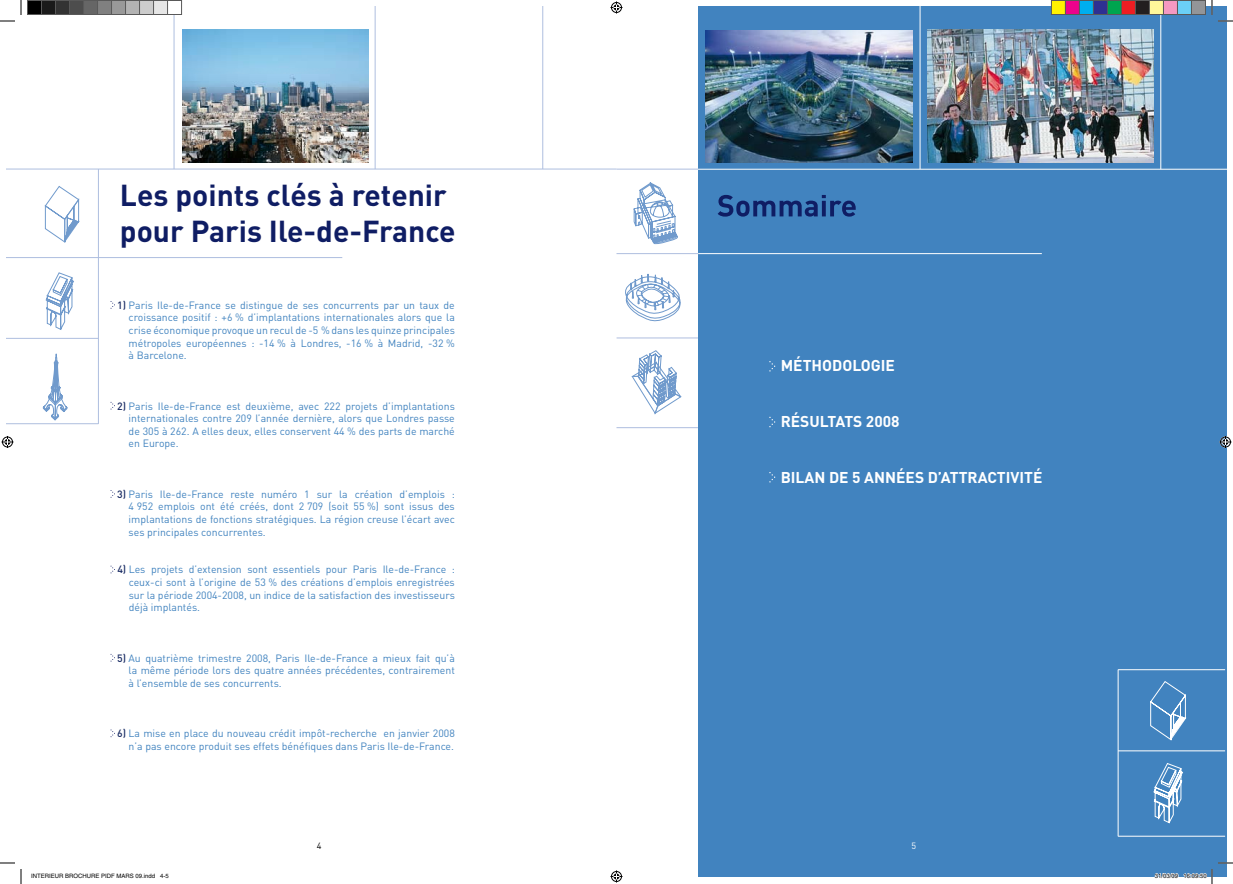
<style>
.page{position:relative;width:1233px;height:884px;background:#fff}
.page>*{position:absolute;margin:0;border:0;box-sizing:border-box;transform-origin:0 0}
.t1{font:700 29.9px/35.9px "DIN";color:#0f1d64}
.t2{font:700 15.5px "DIN";color:#fff}
.t3{font:10.5px/12.6px "DIN";color:#4183bf;text-align:justify}
.t4{font:9px "DIN";color:#000}
.t5{font:9px "DIN";color:#fff}
.t6{font:6px "Helvetica";color:#000}
.s1{font-weight:500;color:#1a2c64}
</style>
<div class="page">
<hr style="left:616px;top:169px;width:93px;height:1px;background:#aebedf">
<hr style="left:616px;top:427px;width:82px;height:1px;background:#aebedf">
<hr style="left:616px;top:253px;width:82px;height:1px;background:#aebedf">
<div style="left:698px;top:7px;width:528px;height:870px;background:#4183bf"></div>
<hr style="left:616px;top:338px;width:82px;height:1px;background:#aebedf">
<hr style="left:1118px;top:669px;width:107px;height:1px;background:#fff">
<hr style="left:1118px;top:751px;width:107px;height:1px;background:#fff">
<hr style="left:1118px;top:836px;width:107px;height:1px;background:#fff">
<hr style="left:1118px;top:670px;width:1px;height:166px;background:#fff">
<svg style="left:1150px;top:681px;width:35px;height:60px"></svg>
<svg style="left:1153px;top:763px;width:29px;height:60px"></svg>
<hr style="left:920px;top:7px;width:1px;height:162px;background:#fff">
<hr style="left:1160px;top:7px;width:1px;height:162px;background:#fff">
<hr style="left:698px;top:169px;width:528px;height:1px;background:#fff">
<hr style="left:698px;top:253px;width:343px;height:1px;background:#fff">
<svg style="left:43px;top:186px;width:36px;height:234px"></svg>
<hr style="left:7px;top:169px;width:609px;height:1px;background:#aebedf">
<hr style="left:7px;top:257px;width:335px;height:1px;background:#aebedf">
<hr style="left:7px;top:338px;width:91px;height:1px;background:#aebedf">
<hr style="left:7px;top:423px;width:91px;height:1px;background:#aebedf">
<hr style="left:98px;top:169px;width:1px;height:255px;background:#aebedf">
<hr style="left:174px;top:7px;width:1px;height:162px;background:#aebedf">
<hr style="left:375px;top:7px;width:1px;height:162px;background:#aebedf">
<hr style="left:542px;top:7px;width:1px;height:162px;background:#aebedf">
<svg style="left:111px;top:729px;width:4px;height:8px"></svg>
<img style="left:705px;top:30px;width:207px;height:132px">
<svg style="left:717px;top:195px;width:138px;height:22px"></svg>
<svg style="left:769px;top:361px;width:6px;height:10px"></svg>
<svg style="left:769px;top:417px;width:6px;height:10px"></svg>
<svg style="left:769px;top:472px;width:6px;height:10px"></svg>
<svg style="left:631px;top:350px;width:50px;height:64px"></svg>
<svg style="left:625px;top:183px;width:56px;height:139px"></svg>
<img style="left:927px;top:30px;width:226px;height:132px">
<img style="left:183px;top:30px;width:185px;height:132px">
<svg style="left:1218px;top:20px;width:15px;height:2px"></svg>
<svg style="left:1218px;top:862px;width:15px;height:2px"></svg>
<svg style="left:0;top:0;width:22px;height:22px"></svg>
<svg style="left:0;top:862px;width:22px;height:22px"></svg>
<svg style="left:1211px;top:0;width:1px;height:15px"></svg>
<svg style="left:610px;top:2px;width:12px;height:12px"></svg>
<svg style="left:610px;top:870px;width:12px;height:12px"></svg>
<svg style="left:2px;top:436px;width:12px;height:12px"></svg>
<svg style="left:1219px;top:436px;width:12px;height:12px"></svg>
<div style="left:28px;top:0;width:14px;height:14px;background:#000"></div>
<div style="left:27px;top:0;width:15px;height:15px;border:1px solid #595959"></div>
<div style="left:42px;top:0;width:14px;height:14px;background:#1a1a1a"></div>
<div style="left:41px;top:0;width:15px;height:15px;border:1px solid #595959"></div>
<div style="left:56px;top:0;width:14px;height:14px;background:#333"></div>
<div style="left:55px;top:0;width:15px;height:15px;border:1px solid #595959"></div>
<div style="left:70px;top:0;width:14px;height:14px;background:#4d4d4d"></div>
<div style="left:69px;top:0;width:15px;height:15px;border:1px solid #595959"></div>
<div style="left:84px;top:0;width:14px;height:14px;background:#666"></div>
<div style="left:83px;top:0;width:15px;height:15px;border:1px solid #595959"></div>
<div style="left:98px;top:0;width:14px;height:14px;background:#808080"></div>
<div style="left:97px;top:0;width:15px;height:15px;border:1px solid #595959"></div>
<div style="left:112px;top:0;width:14px;height:14px;background:#999"></div>
<div style="left:111px;top:0;width:15px;height:15px;border:1px solid #595959"></div>
<div style="left:126px;top:0;width:14px;height:14px;background:#b3b3b3"></div>
<div style="left:125px;top:0;width:15px;height:15px;border:1px solid #595959"></div>
<div style="left:140px;top:0;width:14px;height:14px;background:#ccc"></div>
<div style="left:139px;top:0;width:15px;height:15px;border:1px solid #595959"></div>
<div style="left:154px;top:0;width:14px;height:14px;background:#e6e6e6"></div>
<div style="left:153px;top:0;width:15px;height:15px;border:1px solid #595959"></div>
<div style="left:168px;top:0;width:14px;height:14px;background:#fff"></div>
<div style="left:167px;top:0;width:15px;height:15px;border:1px solid #595959"></div>
<div style="left:1051px;top:0;width:14px;height:14px;background:#fff101"></div>
<div style="left:1051px;top:0;width:15px;height:15px;border:1px solid #595959"></div>
<div style="left:1065px;top:0;width:14px;height:14px;background:#ed028c"></div>
<div style="left:1065px;top:0;width:15px;height:15px;border:1px solid #595959"></div>
<div style="left:1079px;top:0;width:14px;height:14px;background:#00aeef"></div>
<div style="left:1079px;top:0;width:15px;height:15px;border:1px solid #595959"></div>
<div style="left:1093px;top:0;width:14px;height:14px;background:#2e3092"></div>
<div style="left:1093px;top:0;width:15px;height:15px;border:1px solid #595959"></div>
<div style="left:1107px;top:0;width:14px;height:14px;background:#00a54f"></div>
<div style="left:1107px;top:0;width:15px;height:15px;border:1px solid #595959"></div>
<div style="left:1121px;top:0;width:14px;height:14px;background:#ee1d23"></div>
<div style="left:1121px;top:0;width:15px;height:15px;border:1px solid #595959"></div>
<div style="left:1135px;top:0;width:14px;height:14px;background:#231f20"></div>
<div style="left:1135px;top:0;width:15px;height:15px;border:1px solid #595959"></div>
<div style="left:1149px;top:0;width:14px;height:14px;background:#fff79a"></div>
<div style="left:1149px;top:0;width:15px;height:15px;border:1px solid #595959"></div>
<div style="left:1163px;top:0;width:14px;height:14px;background:#f499c2"></div>
<div style="left:1163px;top:0;width:15px;height:15px;border:1px solid #595959"></div>
<div style="left:1177px;top:0;width:14px;height:14px;background:#6bcff6"></div>
<div style="left:1177px;top:0;width:15px;height:15px;border:1px solid #595959"></div>
<div style="left:1191px;top:0;width:14px;height:14px;background:#939598"></div>
<div style="left:1191px;top:0;width:15px;height:15px;border:1px solid #595959"></div>
<svg style="left:1154px;top:869px;width:58px;height:15px"></svg>
<h1 class="t1" style="left:120px;top:176px;width:337px">Les points clés à retenir pour Paris Ile-de-France</h1>
<p class="t3" style="left:129px;top:298px;width:328px;text-indent:-11px"><span class="s1">1)</span> Paris Ile-de-France se distingue de ses concurrents par un taux de croissance positif : +6 % d’implantations internationales alors que la crise économique provoque un recul de -5 % dans les quinze principales métropoles européennes : -14 % à Londres, -16 % à Madrid, -32 % à Barcelone.</p>
<p class="t3" style="left:129px;top:399px;width:328px;text-indent:-11px"><span class="s1">2)</span> Paris Ile-de-France est deuxième, avec 222 projets d’implantations internationales contre 209 l’année dernière, alors que Londres passe de 305 à 262. A elles deux, elles conservent 44 % des parts de marché en Europe.</p>
<p class="t3" style="left:129px;top:487px;width:328px;text-indent:-11px"><span class="s1">3)</span> Paris Ile-de-France reste numéro 1 sur la création d’emplois :<br>4 952 emplois ont été créés, dont 2 709 (soit 55 %) sont issus des implantations de fonctions stratégiques. La région creuse l’écart avec ses principales concurrentes.</p>
<p class="t3" style="left:129px;top:563px;width:328px;text-indent:-11px"><span class="s1">4)</span> Les projets d’extension sont essentiels pour Paris Ile-de-France : ceux-ci sont à l’origine de 53 % des créations d’emplois enregistrées sur la période 2004-2008, un indice de la satisfaction des investisseurs déjà implantés.</p>
<p class="t3" style="left:129px;top:651px;width:328px;text-indent:-11px"><span class="s1">5)</span> Au quatrième trimestre 2008, Paris Ile-de-France a mieux fait qu’à la même période lors des quatre années précédentes, contrairement à l’ensemble de ses concurrents.</p>
<p class="t3" style="left:117px;top:727px;width:339px;text-align:right"><span class="s1">6)</span> La mise en place du nouveau crédit impôt-recherche en janvier 2008 n’a pas encore produit ses effets bénéfiques dans Paris Ile-de-France.</p>
<h2 class="t2" style="left:780px;top:356px;width:116px">MÉTHODOLOGIE</h2>
<h2 class="t2" style="left:780px;top:412px;width:120px">RÉSULTATS 2008</h2>
<h2 class="t2" style="left:780px;top:467px;width:263px">BILAN DE 5 ANNÉES D’ATTRACTIVITÉ</h2>
<p class="t4" style="left:317px;top:840px;width:6px">4</p>
<p class="t5" style="left:911px;top:840px;width:6px">5</p>
<p class="t6" style="left:31px;top:872px;width:139px">INTERIEUR BROCHURE PIDF MARS 09.indd 4-5</p>
<p class="t6" style="left:1155px;top:872px;width:53px">31/03/09 16:09:50</p>
</div>
